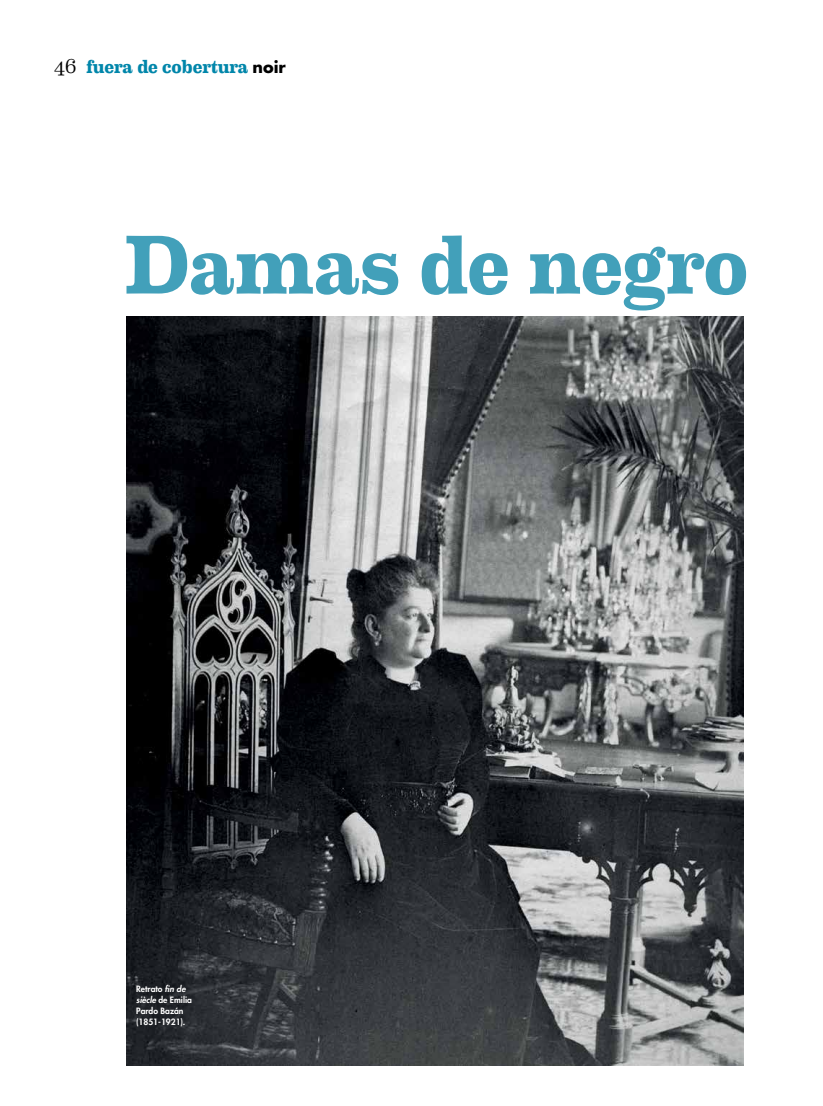
<style>
.page{position:relative;width:823px;height:1106px;background:#fff}
.page>*{position:absolute;margin:0;border:0;box-sizing:border-box;transform-origin:0 0}
.t1{font:700 83.6px "Eames Century Modern";letter-spacing:-.005em;color:#42a0ba}
.t2{font:20px "Eames Century Modern";color:#000}
.t3{font:700 19px "Eames Century Modern";letter-spacing:-.005em;color:#0086aa}
.t4{font:800 8.5px/11px "Futura Std";color:#fff}
.s1{font-family:"Futura Std";font-size:16px;color:#000}
.s2{font-style:italic}
</style>
<div class="page">
<img style="left:127px;top:316px;width:616px;height:749px">
<h2 class="t2" style="left:54px;top:52px;width:24px">46</h2>
<h3 class="t3" style="left:86px;top:52px;width:201px">fuera de cobertura <span class="s1">noir</span></h3>
<h1 class="t1" style="left:124px;top:201px;width:625px">Damas de negro</h1>
<p class="t4" style="left:136px;top:983px;width:57px">Retrato <span class="s2">fin de siècle</span> de Emilia<br>Pardo Bazán (1851-1921).</p>
</div>
